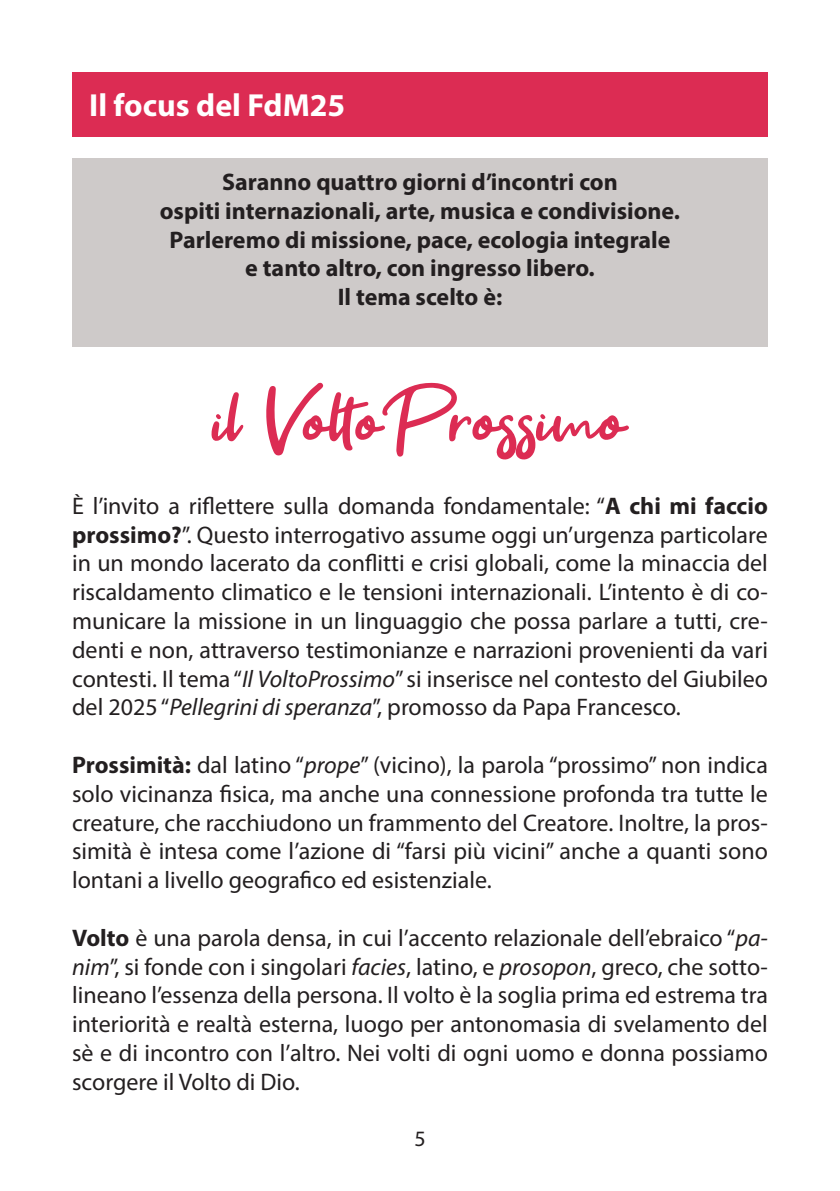
<style>
.page{position:relative;width:840px;height:1191px;background:#fff}
.page>*{position:absolute;margin:0;border:0;box-sizing:border-box;transform-origin:0 0}
.t1{font:96px "Get Show";color:#dc2c53}
.t2{font:700 32px "Myriad Pro";color:#fff}
.t3{font:24px/28.8px "Myriad Pro";color:#231f20;text-align:justify}
.t4{font:700 24px/28.8px "Myriad Pro";color:#231f20;text-align:center}
.t5{font:22px "Myriad Pro";color:#231f20}
.s1{font-weight:700}
.s2{font-style:italic}
</style>
<div class="page">
<div style="left:72px;top:72px;width:695px;height:64px;background:#dc2c53"></div>
<div style="left:72px;top:159px;width:695px;height:188px;background:#cecac9"></div>
<h2 class="t2" style="left:89px;top:84px;width:257px">Il focus del FdM25</h2>
<p class="t4" style="left:160px;top:167px;width:521px">Saranno quattro giorni d’incontri con<br>ospiti internazionali, arte, musica e condivisione.<br>Parleremo di missione, pace, ecologia integrale<br>e tanto altro, con ingresso libero.<br>Il tema scelto è:</p>
<h1 class="t1" style="left:213px;top:366px;width:414px">il VoltoProssimo</h1>
<p class="t3" style="left:72px;top:491px;width:697px">È l’invito a riflettere sulla domanda fondamentale: “<span class="s1">A chi mi faccio prossimo?</span>”. Questo interrogativo assume oggi un’urgenza particolare in un mondo lacerato da conflitti e crisi globali, come la minaccia del riscaldamento climatico e le tensioni internazionali. L’intento è di co&shy;municare la missione in un linguaggio che possa parlare a tutti, cre&shy;denti e non, attraverso testimonianze e narrazioni provenienti da vari contesti. Il tema “<span class="s2">Il VoltoProssimo</span>” si inserisce nel contesto del Giubileo del 2025 “<span class="s2">Pellegrini di speranza</span>”, promosso da Papa Francesco.</p>
<p class="t3" style="left:72px;top:750px;width:697px"><span class="s1">Prossimità:</span> dal latino “<span class="s2">prope</span>” (vicino), la parola “prossimo” non indica solo vicinanza fisica, ma anche una connessione profonda tra tutte le creature, che racchiudono un frammento del Creatore. Inoltre, la pros&shy;simità è intesa come l’azione di “farsi più vicini” anche a quanti sono lontani a livello geografico ed esistenziale.</p>
<p class="t3" style="left:72px;top:923px;width:697px"><span class="s1">Volto</span> è una parola densa, in cui l’accento relazionale dell’ebraico “<span class="s2">pa&shy;nim</span>”, si fonde con i singolari <span class="s2">facies</span>, latino, e <span class="s2">prosopon</span>, greco, che sotto&shy;lineano l’essenza della persona. Il volto è la soglia prima ed estrema tra interiorità e realtà esterna, luogo per antonomasia di svelamento del sè e di incontro con l’altro. Nei volti di ogni uomo e donna possiamo scorgere il Volto di Dio.</p>
<p class="t5" style="left:414px;top:1124px;width:13px">5</p>
</div>
